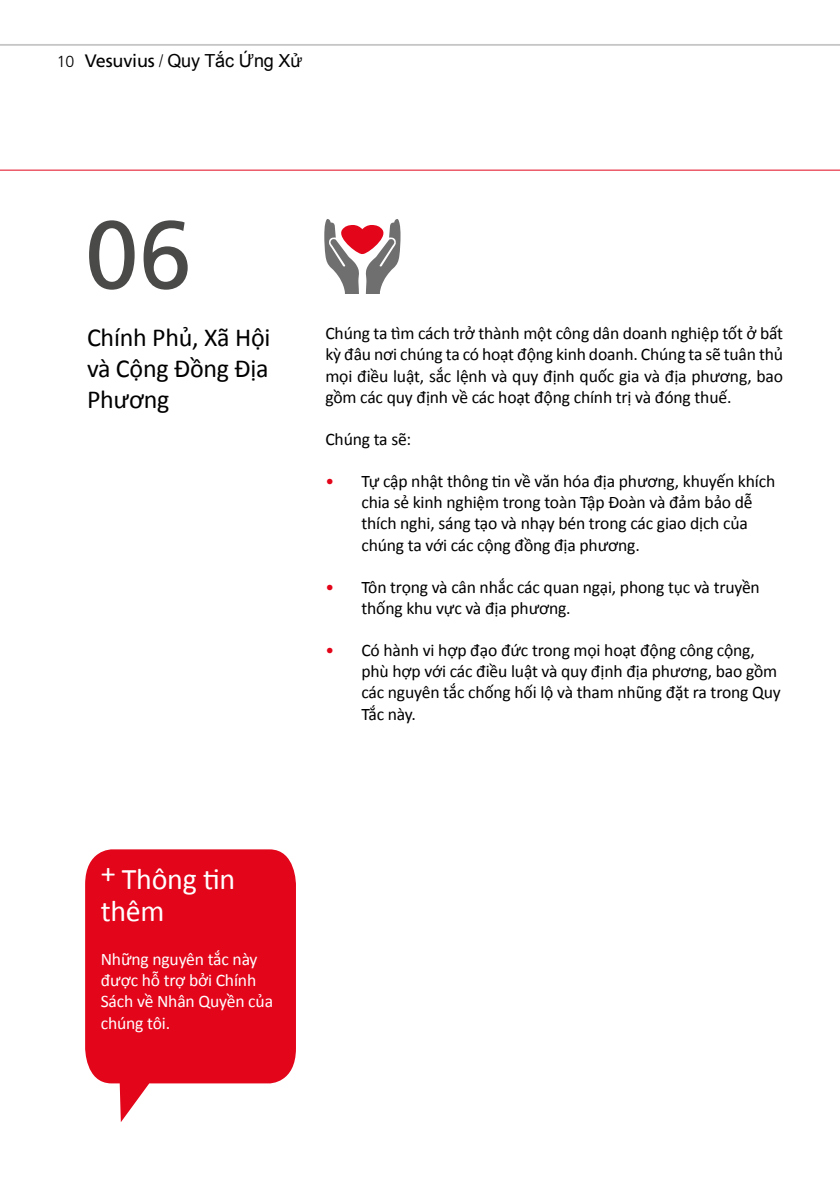
<style>
.page{position:relative;width:840px;height:1191px;background:#fff}
.page>*{position:absolute;margin:0;border:0;box-sizing:border-box;transform-origin:0 0}
.t1{font:96px "Frutiger LT Std";color:#4a4a49}
.t2{font:30px/32px "Calibri";letter-spacing:-.01em;color:#fff}
.t3{font:26px/31.2px "Calibri";letter-spacing:-.01em;color:#000;text-align:justify}
.t4{font:18px "Arial";letter-spacing:-.01em;color:#000}
.t5{font:17.6px/21.2px "Calibri";letter-spacing:-.01em;color:#000}
.t6{font:17.6px/21.2px "Calibri";letter-spacing:-.01em;color:#fff}
.s1{font-family:"Frutiger LT Std";font-weight:300;font-size:16px}
.s2{font-family:"Frutiger LT Std"}
.s3{font-family:"Frutiger LT Std";font-weight:300;font-stretch:condensed}
.s4{color:#e3051a}
</style>
<div class="page">
<hr style="left:0;top:44px;width:839px;height:2px;background:#ccc">
<hr style="left:0;top:170px;width:839px;height:1px;background:#e3051a">
<svg style="left:85px;top:849px;width:211px;height:273px;background:#e7293b"></svg>
<svg style="left:324px;top:219px;width:76px;height:75px"></svg>
<p class="t4" style="left:57px;top:49px;width:247px"><span class="s1">10</span> <span class="s2">Vesuvius</span> <span class="s3">/</span> Quy Tắc Ứng Xử</p>
<h1 class="t1" style="left:85px;top:199px;width:108px">06</h1>
<h3 class="t3" style="left:87px;top:321px;width:185px">Chính Phủ, Xã Hội và Cộng Đồng Địa Phương</h3>
<p class="t5" style="left:325px;top:322px;width:459px;text-align:justify">Chúng ta tìm cách trở thành một công dân doanh nghiệp tốt ở bất kỳ đâu nơi chúng ta có hoạt động kinh doanh. Chúng ta sẽ tuân thủ mọi điều luật, sắc lệnh và quy định quốc gia và địa phương, bao gồm các quy định về các hoạt động chính trị và đóng thuế.</p>
<p class="t5" style="left:325px;top:428px;width:87px">Chúng ta sẽ:</p>
<p class="t5" style="left:361px;top:470px;width:415px;text-indent:-36px"><span class="s4">•</span> Tự cập nhật thông tin về văn hóa địa phương, khuyến khích chia sẻ kinh nghiệm trong toàn Tập Đoàn và đảm bảo dễ thích nghi, sáng tạo và nhạy bén trong các giao dịch của chúng ta với các cộng đồng địa phương.</p>
<p class="t5" style="left:361px;top:576px;width:399px;text-indent:-36px"><span class="s4">•</span> Tôn trọng và cân nhắc các quan ngại, phong tục và truyền thống khu vực và địa phương.</p>
<p class="t5" style="left:361px;top:639px;width:420px;text-indent:-36px"><span class="s4">•</span> Có hành vi hợp đạo đức trong mọi hoạt động công cộng, phù hợp với các điều luật và quy định địa phương, bao gồm các nguyên tắc chống hối lộ và tham nhũng đặt ra trong Quy Tắc này.</p>
<h2 class="t2" style="left:101px;top:862px;width:136px">+ Thông tin thêm</h2>
<p class="t6" style="left:101px;top:948px;width:174px">Những nguyên tắc này được hỗ trợ bởi Chính<br>Sách về Nhân Quyền của chúng tôi.</p>
</div>
